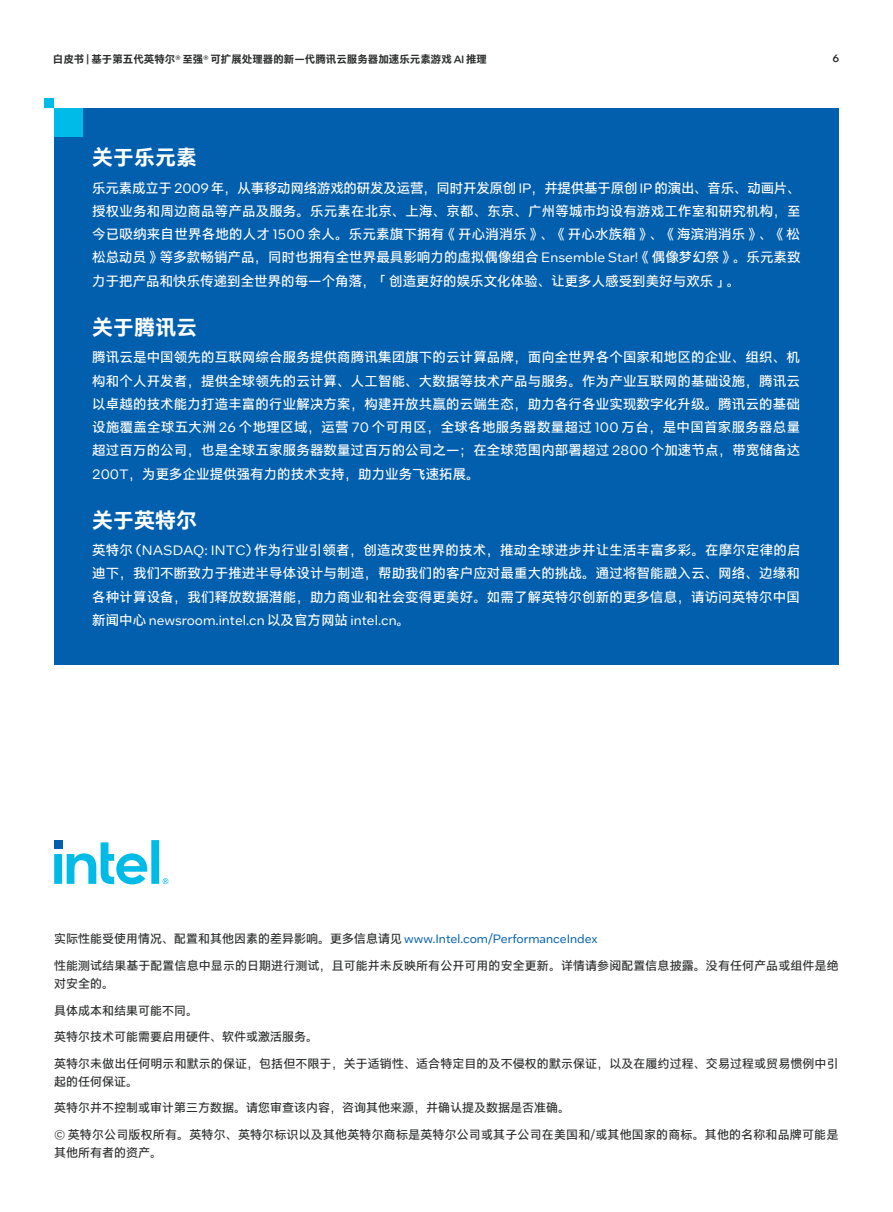
<style>
.page{position:relative;width:893px;height:1212px;background:#fff}
.page>*{position:absolute;margin:0;border:0;box-sizing:border-box;transform-origin:0 0}
.t1{font:700 21px "Intel Clear Hans";color:#fff}
.t2{font:13.5px/23.2px "Intel Clear Hans";color:#fff;text-align:justify}
.t3{font:12px/18px "Intel Clear Hans";letter-spacing:.005em;color:#2d2f2e}
.t4{font:12px "Intel One Text";color:#015fae}
.t5{font:700 10.5px "Intel Clear Hans";color:#2d2f2e}
.t6{font:500 10.5px "Intel One Display";color:#2d2f2e}
.s1{font-family:"Intel One Display";font-weight:500}
.s2{font-family:"Intel One Text"}
.s3{font-family:"Intel Clear Hans";color:#2d2f2e}
</style>
<div class="page">
<svg style="left:54px;top:840px;width:114px;height:44px"></svg>
<div style="left:54px;top:108px;width:785px;height:557px;background:#015fae"></div>
<div style="left:54px;top:108px;width:28px;height:29px;background:#00bbe8"></div>
<div style="left:44px;top:99px;width:10px;height:9px;background:#00bbe8"></div>
<p class="t5" style="left:53px;top:53px;width:436px">白皮书 <span class="s1">|</span> 基于第五代英特尔<span class="s1">®</span> 至强<span class="s1">®</span> 可扩展处理器的新一代腾讯云服务器加速乐元素游戏 <span class="s1">AI</span> 推理</p>
<p class="t6" style="left:833px;top:51px;width:8px">6</p>
<p class="t1" style="left:92px;top:145px;width:106px">关于乐元素</p>
<p class="t2" style="left:92px;top:176px;width:710px">乐元素成立于 <span class="s2">2009</span> 年，从事移动网络游戏的研发及运营，同时开发原创 <span class="s2">IP</span>，并提供基于原创 <span class="s2">IP</span> 的演出、音乐、动画片、授权业务和周边商品等产品及服务。乐元素在北京、上海、京都、东京、广州等城市均设有游戏工作室和研究机构，至今已吸纳来自世界各地的人才 <span class="s2">1500</span> 余人。乐元素旗下拥有《开心消消乐》、《开心水族箱》、《海滨消消乐》、《松松总动员》等多款畅销产品，同时也拥有全世界最具影响力的虚拟偶像组合 <span class="s2">Ensemble Star!</span>《偶像梦幻祭》。乐元素致力于把产品和快乐传递到全世界的每一个角落，「创造更好的娱乐文化体验、让更多人感受到美好与欢乐」。</p>
<p class="t1" style="left:92px;top:314px;width:106px">关于腾讯云</p>
<p class="t2" style="left:92px;top:346px;width:710px">腾讯云是中国领先的互联网综合服务提供商腾讯集团旗下的云计算品牌，面向全世界各个国家和地区的企业、组织、机构和个人开发者，提供全球领先的云计算、人工智能、大数据等技术产品与服务。作为产业互联网的基础设施，腾讯云以卓越的技术能力打造丰富的行业解决方案，构建开放共赢的云端生态，助力各行各业实现数字化升级。腾讯云的基础设施覆盖全球五大洲 <span class="s2">26</span> 个地理区域，运营 <span class="s2">70</span> 个可用区，全球各地服务器数量超过 <span class="s2">100</span> 万台，是中国首家服务器总量超过百万的公司，也是全球五家服务器数量过百万的公司之一；在全球范围内部署超过 <span class="s2">2800</span> 个加速节点，带宽储备达<span class="s2">200T</span>，为更多企业提供强有力的技术支持，助力业务飞速拓展。</p>
<p class="t1" style="left:92px;top:507px;width:106px">关于英特尔</p>
<p class="t2" style="left:92px;top:539px;width:710px">英特尔 <span class="s2">(NASDAQ: INTC)</span> 作为行业引领者，创造改变世界的技术，推动全球进步并让生活丰富多彩。在摩尔定律的启迪下，我们不断致力于推进半导体设计与制造，帮助我们的客户应对最重大的挑战。通过将智能融入云、网络、边缘和各种计算设备，我们释放数据潜能，助力商业和社会变得更美好。如需了解英特尔创新的更多信息，请访问英特尔中国新闻中心 <span class="s2">newsroom.intel.cn</span> 以及官方网站 <span class="s2">intel.cn</span>。</p>
<p class="t4" style="left:54px;top:931px;width:545px"><span class="s3">实际性能受使用情况、配置和其他因素的差异影响。更多信息请见</span> www.Intel.com/PerformanceIndex</p>
<p class="t3" style="left:54px;top:957px;width:786px">性能测试结果基于配置信息中显示的日期进行测试，且可能并未反映所有公开可用的安全更新。详情请参阅配置信息披露。没有任何产品或组件是绝对安全的。</p>
<p class="t3" style="left:54px;top:1001px;width:145px">具体成本和结果可能不同。</p>
<p class="t3" style="left:54px;top:1028px;width:265px">英特尔技术可能需要启用硬件、软件或激活服务。</p>
<p class="t3" style="left:54px;top:1054px;width:786px">英特尔未做出任何明示和默示的保证，包括但不限于，关于适销性、适合特定目的及不侵权的默示保证，以及在履约过程、交易过程或贸易惯例中引起的任何保证。</p>
<p class="t3" style="left:54px;top:1099px;width:517px">英特尔并不控制或审计第三方数据。请您审查该内容，咨询其他来源，并确认提及数据是否准确。</p>
<p class="t3" style="left:54px;top:1125px;width:786px"><span class="s2">©</span> 英特尔公司版权所有。英特尔、英特尔标识以及其他英特尔商标是英特尔公司或其子公司在美国和<span class="s2">/</span>或其他国家的商标。其他的名称和品牌可能是其他所有者的资产。</p>
</div>
